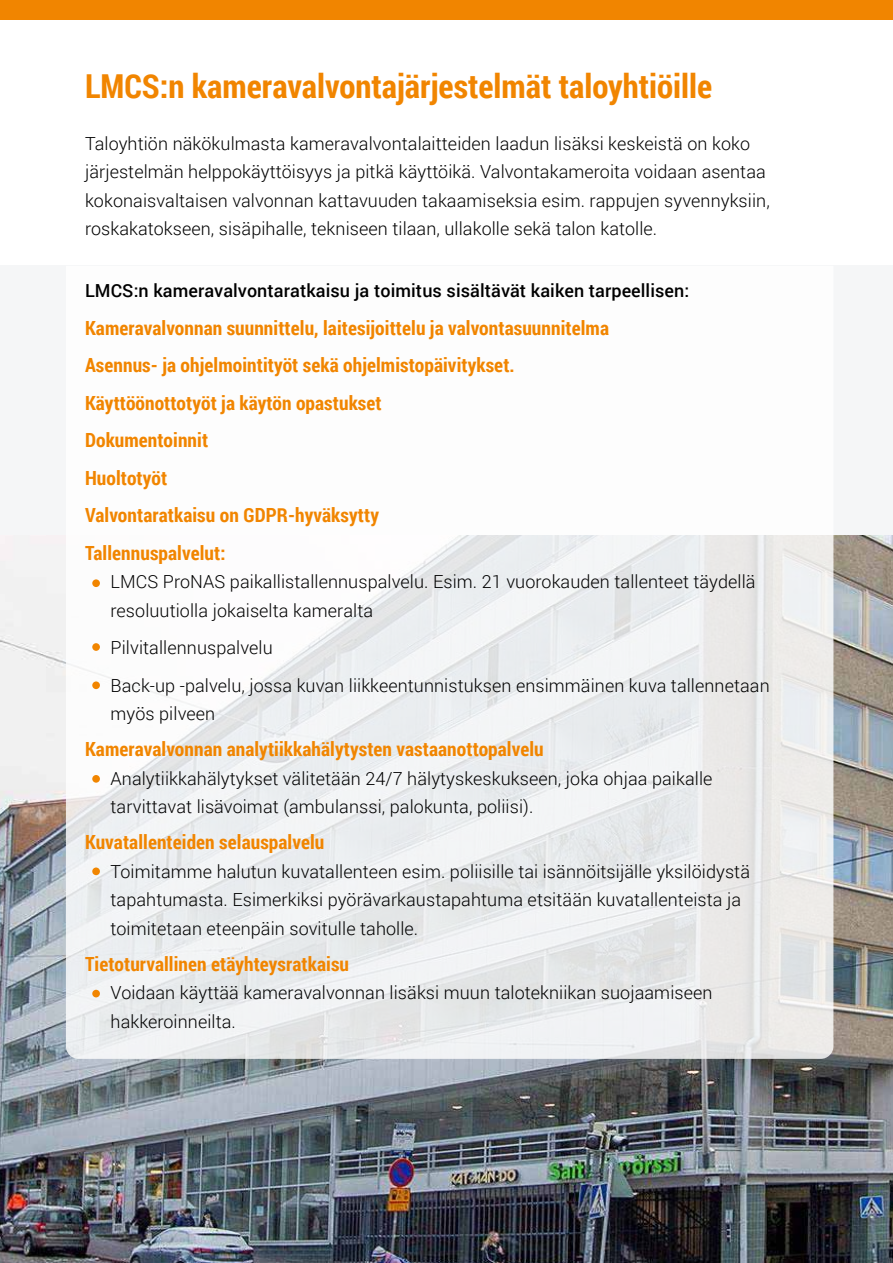
<style>
.page{position:relative;width:893px;height:1263px;background:#fff}
.page>*{position:absolute;margin:0;border:0;box-sizing:border-box;transform-origin:0 0}
.t1{font:700 33px "Roboto Condensed";color:#f18500}
.t2{font:700 19.5px/37.5px "Roboto Condensed";letter-spacing:.005em;color:#f18500}
.t3{font:300 18px/28.5px "Roboto";letter-spacing:.005em;color:#000}
.t4{font:500 18px "Roboto";letter-spacing:.005em;color:#000}
</style>
<div class="page">
<img style="left:0;top:535px;width:893px;height:728px">
<div style="left:0;top:0;width:893px;height:19px;background:#f18500"></div>
<svg style="left:66px;top:535px;width:767px;height:524px;fill:#eceef0"></svg>
<div style="left:92px;top:579px;width:8px;height:8px;background:#f18500;border-radius:50%"></div>
<div style="left:92px;top:990px;width:8px;height:7px;background:#f18500;border-radius:50%"></div>
<div style="left:92px;top:643px;width:8px;height:8px;background:#f18500;border-radius:50%"></div>
<div style="left:92px;top:681px;width:8px;height:8px;background:#f18500;border-radius:50%"></div>
<div style="left:92px;top:775px;width:8px;height:8px;background:#f18500;border-radius:50%"></div>
<div style="left:92px;top:867px;width:8px;height:8px;background:#f18500;border-radius:50%"></div>
<h1 class="t1" style="left:85px;top:63px;width:629px">LMCS:n kameravalvontajärjestelmät taloyhtiöille</h1>
<p class="t3" style="left:85px;top:128px;width:686px">Taloyhtiön näkökulmasta kameravalvontalaitteiden laadun lisäksi keskeistä on koko järjestelmän helppokäyttöisyys ja pitkä käyttöikä. Valvontakameroita voidaan asentaa kokonaisvaltaisen valvonnan kattavuuden takaamiseksia esim. rappujen syvennyksiin, roskakatokseen, sisäpihalle, tekniseen tilaan, ullakolle sekä talon katolle.</p>
<p class="t4" style="left:85px;top:278px;width:606px">LMCS:n kameravalvontaratkaisu ja toimitus sisältävät kaiken tarpeellisen:</p>
<p class="t2" style="left:85px;top:308px;width:525px">Kameravalvonnan suunnittelu, laitesijoittelu ja valvontasuunnitelma Asennus- ja ohjelmointityöt sekä ohjelmistopäivitykset.<br>Käyttöönottotyöt ja käytön opastukset<br>Dokumentoinnit<br>Huoltotyöt<br>Valvontaratkaisu on GDPR-hyväksytty<br>Tallennuspalvelut:</p>
<p class="t3" style="left:111px;top:567px;width:646px">LMCS ProNAS paikallistallennuspalvelu. Esim. 21 vuorokauden tallenteet täydellä resoluutiolla jokaiselta kameralta</p>
<p class="t3" style="left:111px;top:629px;width:661px;line-height:37.5px">Pilvitallennuspalvelu<br>Back-up -palvelu, jossa kuvan liikkeentunnistuksen ensimmäinen kuva tallennetaan</p>
<p class="t3" style="left:111px;top:699px;width:106px">myös pilveen</p>
<p class="t2" style="left:85px;top:730px;width:460px">Kameravalvonnan analytiikkahälytysten vastaanottopalvelu</p>
<p class="t3" style="left:111px;top:764px;width:603px">Analytiikkahälytykset välitetään 24/7 hälytyskeskukseen, joka ohjaa paikalle tarvittavat lisävoimat (ambulanssi, palokunta, poliisi).</p>
<p class="t2" style="left:85px;top:823px;width:241px">Kuvatallenteiden selauspalvelu</p>
<p class="t3" style="left:111px;top:857px;width:641px">Toimitamme halutun kuvatallenteen esim. poliisille tai isännöitsijälle yksilöidystä tapahtumasta. Esimerkiksi pyörävarkaustapahtuma etsitään kuvatallenteista ja toimitetaan eteenpäin sovitulle taholle.</p>
<p class="t2" style="left:85px;top:944px;width:266px">Tietoturvallinen etäyhteysratkaisu</p>
<p class="t3" style="left:111px;top:978px;width:603px">Voidaan käyttää kameravalvonnan lisäksi muun talotekniikan suojaamiseen hakkeroinneilta.</p>
</div>
